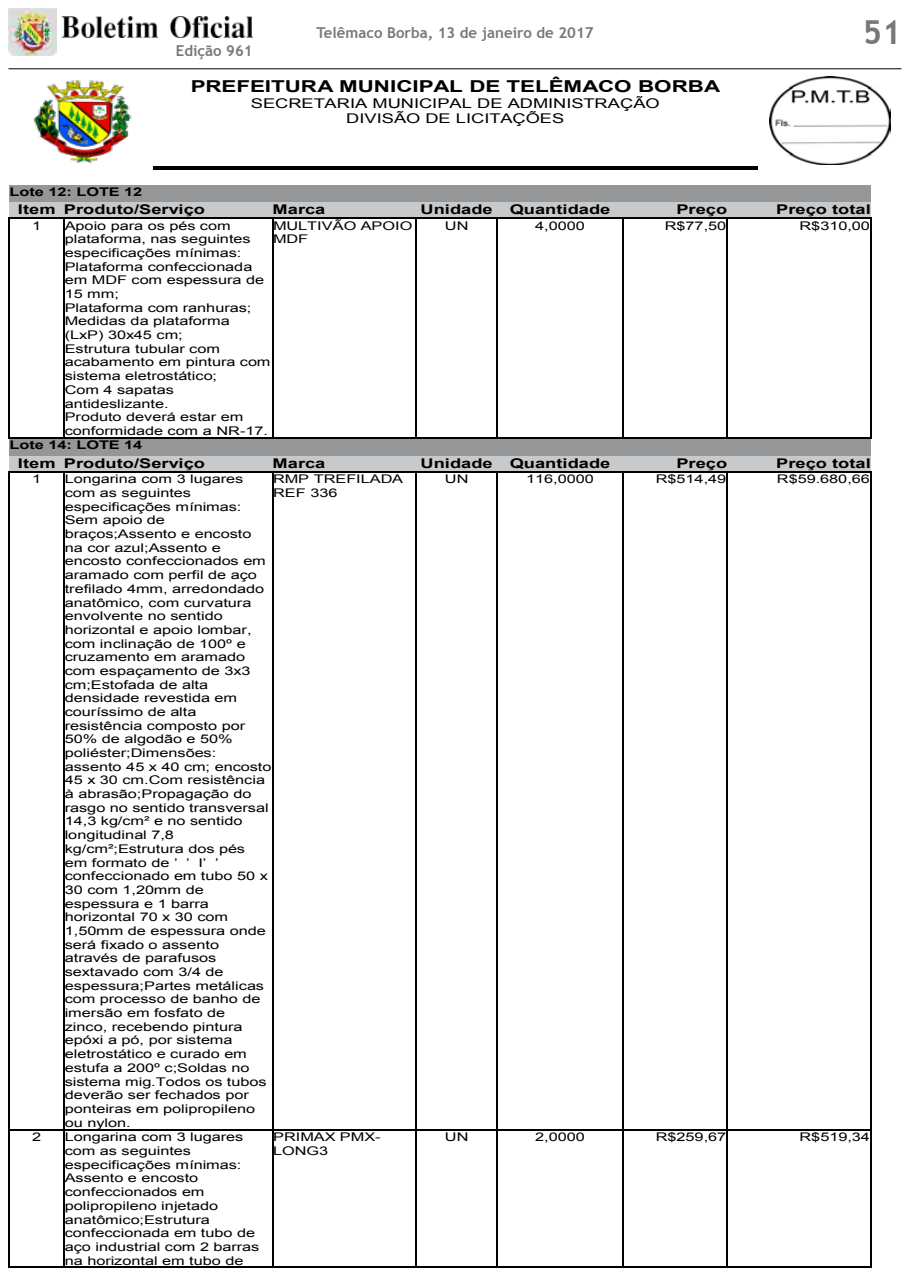
<style>
.page{position:relative;width:910px;height:1280px;background:#fff}
.page>*{position:absolute;margin:0;border:0;box-sizing:border-box;transform-origin:0 0}
.t1{font:700 33px "Trebuchet MS";color:#77787b}
.t2{font:700 16.35px "Arial";letter-spacing:-.005em;color:#000;scale:1.36 1}
.t3{font:700 15px "Trebuchet MS";color:#77787b}
.t4{font:700 13.35px "Arial";color:#000;scale:1.36 1}
.t5{font:13.35px/15.6px "Arial";color:#000;text-align:center;scale:1.36 1}
.t6{font:12px/13.6px "Arial";letter-spacing:-.005em;color:#000;scale:1.36 1}
.t7{font:700 12px "Arial";color:#000;scale:1.36 1}
</style>
<div class="page">
<img style="left:9px;top:9px;width:47px;height:47px">
<img style="left:61px;top:17px;width:192px;height:21px">
<hr style="left:9px;top:68px;width:892px;height:1px;background:#000">
<hr style="left:153px;top:166px;width:604px;height:3px;background:#000">
<img style="left:33px;top:80px;width:99px;height:83px">
<img style="left:770px;top:77px;width:120px;height:88px">
<hr style="left:9px;top:199px;width:862px;height:3px;background:#949698">
<div style="left:9px;top:185px;width:862px;height:14px;background:#949698"></div>
<div style="left:9px;top:202px;width:55px;height:16px;background:#c7c9cb"></div>
<div style="left:64px;top:202px;width:208px;height:16px;background:#c7c9cb"></div>
<div style="left:272px;top:202px;width:144px;height:16px;background:#c7c9cb"></div>
<div style="left:416px;top:202px;width:81px;height:16px;background:#c7c9cb"></div>
<div style="left:497px;top:202px;width:126px;height:16px;background:#c7c9cb"></div>
<div style="left:623px;top:202px;width:104px;height:16px;background:#c7c9cb"></div>
<div style="left:727px;top:202px;width:144px;height:16px;background:#c7c9cb"></div>
<hr style="left:12px;top:218px;width:51px;height:1px;background:#000">
<hr style="left:66px;top:218px;width:206px;height:1px;background:#000">
<hr style="left:275px;top:218px;width:140px;height:1px;background:#000">
<hr style="left:418px;top:218px;width:78px;height:1px;background:#000">
<hr style="left:499px;top:218px;width:123px;height:1px;background:#000">
<hr style="left:625px;top:218px;width:101px;height:1px;background:#000">
<hr style="left:729px;top:218px;width:141px;height:1px;background:#000">
<hr style="left:9px;top:219px;width:1px;height:219px;background:#000">
<hr style="left:63px;top:219px;width:2px;height:219px;background:#000">
<hr style="left:272px;top:219px;width:1px;height:219px;background:#000">
<hr style="left:415px;top:219px;width:2px;height:219px;background:#000">
<hr style="left:496px;top:219px;width:2px;height:219px;background:#000">
<hr style="left:622px;top:219px;width:2px;height:219px;background:#000">
<hr style="left:726px;top:219px;width:1px;height:219px;background:#000">
<hr style="left:870px;top:219px;width:1px;height:219px;background:#000">
<hr style="left:9px;top:452px;width:862px;height:4px;background:#949698">
<div style="left:9px;top:439px;width:862px;height:13px;background:#949698"></div>
<hr style="left:12px;top:438px;width:51px;height:1px;background:#000">
<hr style="left:65px;top:438px;width:207px;height:1px;background:#000">
<hr style="left:273px;top:438px;width:142px;height:1px;background:#000">
<hr style="left:417px;top:438px;width:79px;height:1px;background:#000">
<hr style="left:498px;top:438px;width:124px;height:1px;background:#000">
<hr style="left:624px;top:438px;width:102px;height:1px;background:#000">
<hr style="left:727px;top:438px;width:143px;height:1px;background:#000">
<div style="left:9px;top:456px;width:55px;height:15px;background:#c7c9cb"></div>
<div style="left:64px;top:456px;width:208px;height:15px;background:#c7c9cb"></div>
<div style="left:272px;top:456px;width:144px;height:15px;background:#c7c9cb"></div>
<div style="left:416px;top:456px;width:81px;height:15px;background:#c7c9cb"></div>
<div style="left:497px;top:456px;width:126px;height:15px;background:#c7c9cb"></div>
<div style="left:623px;top:456px;width:104px;height:15px;background:#c7c9cb"></div>
<div style="left:727px;top:456px;width:144px;height:15px;background:#c7c9cb"></div>
<hr style="left:12px;top:471px;width:51px;height:1px;background:#000">
<hr style="left:66px;top:471px;width:206px;height:1px;background:#000">
<hr style="left:275px;top:471px;width:140px;height:1px;background:#000">
<hr style="left:418px;top:471px;width:78px;height:1px;background:#000">
<hr style="left:499px;top:471px;width:123px;height:1px;background:#000">
<hr style="left:625px;top:471px;width:101px;height:1px;background:#000">
<hr style="left:729px;top:471px;width:141px;height:1px;background:#000">
<hr style="left:9px;top:472px;width:1px;height:657px;background:#000">
<hr style="left:63px;top:472px;width:2px;height:657px;background:#000">
<hr style="left:272px;top:472px;width:1px;height:657px;background:#000">
<hr style="left:415px;top:472px;width:2px;height:657px;background:#000">
<hr style="left:496px;top:472px;width:2px;height:657px;background:#000">
<hr style="left:622px;top:472px;width:2px;height:657px;background:#000">
<hr style="left:726px;top:472px;width:1px;height:657px;background:#000">
<hr style="left:870px;top:472px;width:1px;height:657px;background:#000">
<hr style="left:10px;top:1129px;width:53px;height:1px;background:#000">
<hr style="left:65px;top:1129px;width:207px;height:1px;background:#000">
<hr style="left:273px;top:1129px;width:142px;height:1px;background:#000">
<hr style="left:417px;top:1129px;width:79px;height:1px;background:#000">
<hr style="left:498px;top:1129px;width:124px;height:1px;background:#000">
<hr style="left:624px;top:1129px;width:102px;height:1px;background:#000">
<hr style="left:727px;top:1129px;width:143px;height:1px;background:#000">
<hr style="left:9px;top:1130px;width:1px;height:136px;background:#000">
<hr style="left:10px;top:1266px;width:53px;height:1px;background:#000">
<hr style="left:63px;top:1130px;width:2px;height:136px;background:#000">
<hr style="left:65px;top:1266px;width:207px;height:1px;background:#000">
<hr style="left:272px;top:1130px;width:1px;height:136px;background:#000">
<hr style="left:273px;top:1266px;width:142px;height:1px;background:#000">
<hr style="left:415px;top:1130px;width:2px;height:136px;background:#000">
<hr style="left:417px;top:1266px;width:79px;height:1px;background:#000">
<hr style="left:496px;top:1130px;width:2px;height:136px;background:#000">
<hr style="left:498px;top:1266px;width:124px;height:1px;background:#000">
<hr style="left:622px;top:1130px;width:2px;height:136px;background:#000">
<hr style="left:624px;top:1266px;width:102px;height:1px;background:#000">
<hr style="left:726px;top:1130px;width:1px;height:136px;background:#000">
<hr style="left:727px;top:1266px;width:143px;height:1px;background:#000">
<hr style="left:870px;top:1130px;width:1px;height:136px;background:#000">
<p class="t3" style="left:316px;top:23px;width:279px">Telêmaco Borba, 13 de janeiro de 2017</p>
<h1 class="t1" style="left:863px;top:12px;width:40px">51</h1>
<p class="t3" style="left:176px;top:41px;width:78px">Edição 961</p>
<h2 class="t2" style="left:191px;top:75px;width:391px">PREFEITURA MUNICIPAL DE TELÊMACO BORBA</h2>
<p class="t5" style="left:251px;top:95px;width:302px">SECRETARIA MUNICIPAL DE ADMINISTRAÇÃO<br>DIVISÃO DE LICITAÇÕES</p>
<p class="t7" style="left:9px;top:184px;width:99px">Lote 12: LOTE 12</p>
<p class="t4" style="left:18px;top:201px;width:139px">Item Produto/Serviço</p>
<p class="t4" style="left:272px;top:201px;width:40px">Marca</p>
<p class="t4" style="left:421px;top:201px;width:55px">Unidade</p>
<p class="t4" style="left:510px;top:201px;width:75px">Quantidade</p>
<p class="t4" style="left:676px;top:201px;width:39px">Preço</p>
<p class="t4" style="left:776px;top:201px;width:71px">Preço total</p>
<p class="t6" style="left:32px;top:219px;width:8px">1</p>
<p class="t6" style="left:65px;top:219px;width:153px">Apoio para os pés com plataforma, nas seguintes especificações mínimas:<br>Plataforma confeccionada em MDF com espessura de<br>15 mm;<br>Plataforma com ranhuras;<br>Medidas da plataforma (LxP) 30x45 cm;<br>Estrutura tubular com acabamento em pintura com sistema eletrostático;<br>Com 4 sapatas antideslizante.<br>Produto deverá estar em conformidade com a NR-17.</p>
<p class="t6" style="left:273px;top:219px;width:104px">MULTIVÃO APOIO<br>MDF</p>
<p class="t6" style="left:445px;top:219px;width:19px">UN</p>
<p class="t6" style="left:535px;top:219px;width:38px">4,0000</p>
<p class="t6" style="left:665px;top:219px;width:47px">R$77,50</p>
<p class="t6" style="left:800px;top:219px;width:53px">R$310,00</p>
<p class="t7" style="left:9px;top:437px;width:99px">Lote 14: LOTE 14</p>
<p class="t4" style="left:18px;top:454px;width:139px">Item Produto/Serviço</p>
<p class="t4" style="left:272px;top:454px;width:40px">Marca</p>
<p class="t4" style="left:421px;top:454px;width:55px">Unidade</p>
<p class="t4" style="left:510px;top:454px;width:75px">Quantidade</p>
<p class="t4" style="left:676px;top:454px;width:39px">Preço</p>
<p class="t4" style="left:776px;top:454px;width:71px">Preço total</p>
<p class="t6" style="left:32px;top:472px;width:8px">1</p>
<p class="t6" style="left:65px;top:472px;width:154px">Longarina com 3 lugares com as seguintes especificações mínimas:<br>Sem apoio de braços;Assento e encosto na cor azul;Assento e encosto confeccionados em aramado com perfil de aço trefilado 4mm, arredondado anatômico, com curvatura envolvente no sentido horizontal e apoio lombar, com inclinação de 100º e cruzamento em aramado com espaçamento de 3x3 cm;Estofada de alta densidade revestida em couríssimo de alta resistência composto por<br>50% de algodão e 50% poliéster;Dimensões: assento 45 x 40 cm; encosto<br>45 x 30 cm.Com resistência à abrasão;Propagação do rasgo no sentido transversal<br>14,3 kg/cm² e no sentido longitudinal 7,8 kg/cm²;Estrutura dos pés<br>em formato de ’ ’ I’ ’ confeccionado em tubo 50 x<br>30 com 1,20mm de espessura e 1 barra horizontal 70 x 30 com<br>1,50mm de espessura onde será fixado o assento através de parafusos sextavado com 3/4 de espessura;Partes metálicas com processo de banho de imersão em fosfato de<br>zinco, recebendo pintura epóxi a pó, por sistema eletrostático e curado em estufa a 200º c;Soldas no sistema mig.Todos os tubos deverão ser fechados por ponteiras em polipropileno ou nylon.</p>
<p class="t6" style="left:273px;top:472px;width:97px">RMP TREFILADA<br>REF 336</p>
<p class="t6" style="left:445px;top:472px;width:19px">UN</p>
<p class="t6" style="left:526px;top:472px;width:51px">116,0000</p>
<p class="t6" style="left:656px;top:472px;width:53px">R$514,49</p>
<p class="t6" style="left:777px;top:472px;width:70px">R$59.680,66</p>
<p class="t6" style="left:32px;top:1130px;width:8px">2</p>
<p class="t6" style="left:65px;top:1130px;width:145px">Longarina com 3 lugares com as seguintes especificações mínimas:<br>Assento e encosto confeccionados em polipropileno injetado anatômico;Estrutura confeccionada em tubo de aço industrial com 2 barras na horizontal em tubo de</p>
<p class="t6" style="left:273px;top:1130px;width:80px">PRIMAX PMX-<br>LONG3</p>
<p class="t6" style="left:445px;top:1130px;width:19px">UN</p>
<p class="t6" style="left:535px;top:1130px;width:38px">2,0000</p>
<p class="t6" style="left:656px;top:1130px;width:53px">R$259,67</p>
<p class="t6" style="left:800px;top:1130px;width:53px">R$519,34</p>
</div>
